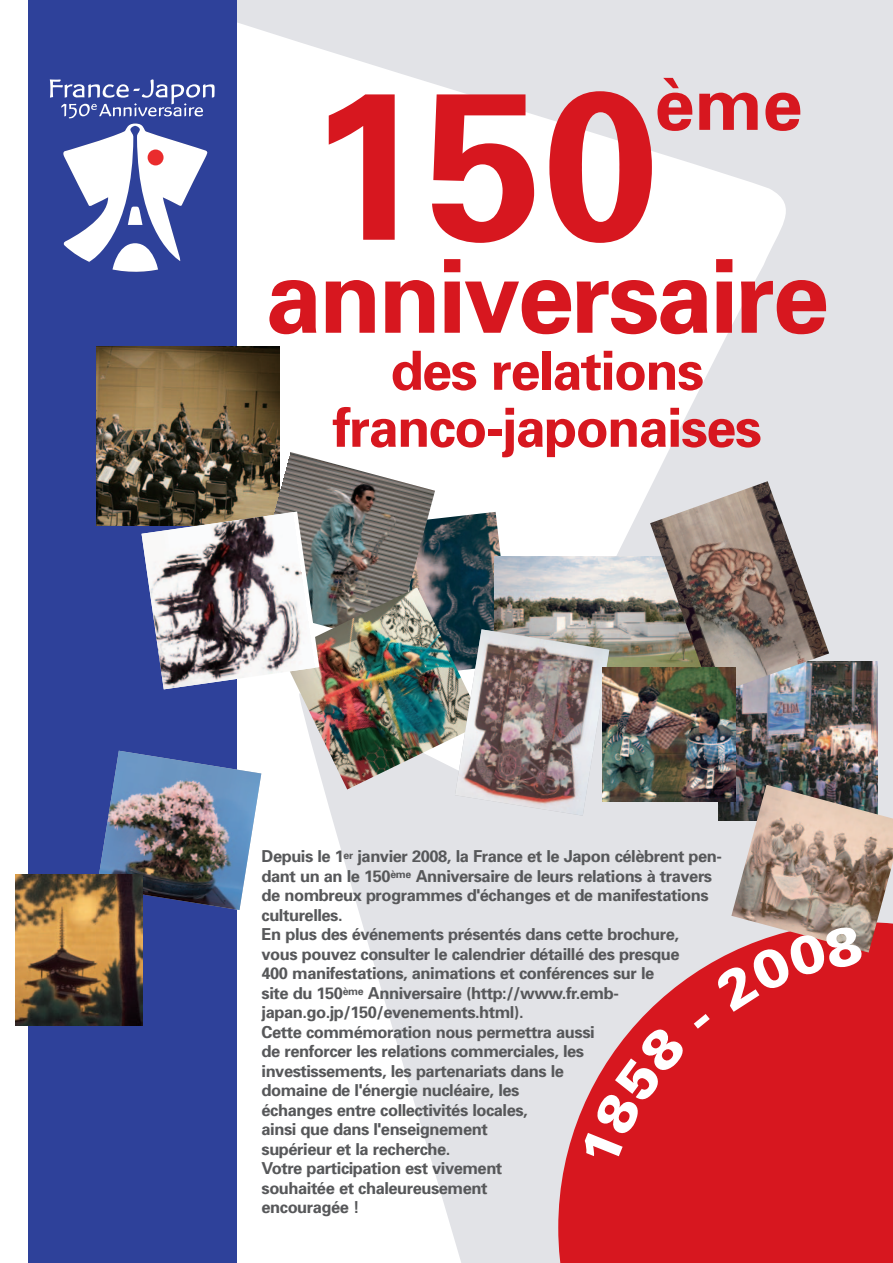
<style>
.page{position:relative;width:893px;height:1263px;background:#e2e3e7}
.page>*{position:absolute;margin:0;border:0;box-sizing:border-box;transform-origin:0 0}
.t1{font:700 210px "Univers";color:#d7171f}
.t2{font:700 102px "Univers";letter-spacing:-.03em;color:#d7171f}
.t3{font:700 72px "Univers";color:#d7171f}
.t4{font:700 54px/57px "Univers";letter-spacing:-.03em;color:#d7171f;text-align:center}
.t5{font:700 16.5px/19.5px "Univers";letter-spacing:-.03em;color:#57585a}
</style>
<div class="page">
<img style="left:0;top:0;width:786px;height:1263px">
<svg style="left:558px;top:922px;width:335px;height:341px;fill:#d7171f"></svg>
<div style="left:28px;top:0;width:208px;height:1263px;background:#2e419a"></div>
<img style="left:49px;top:79px;width:166px;height:40px">
<img style="left:50px;top:79px;width:117px;height:19px">
<img style="left:63px;top:123px;width:145px;height:149px">
<img style="left:89px;top:126px;width:92px;height:145px">
<img style="left:148px;top:150px;width:16px;height:15px;border-radius:50%">
<img style="left:97px;top:346px;width:182px;height:179px">
<img style="left:435px;top:512px;width:78px;height:117px">
<img style="left:719px;top:662px;width:159px;height:159px">
<img style="left:250px;top:452px;width:185px;height:135px">
<img style="left:731px;top:785px;width:162px;height:167px">
<img style="left:281px;top:587px;width:202px;height:202px">
<svg style="left:142px;top:511px;width:177px;height:178px"></svg>
<img style="left:142px;top:512px;width:172px;height:177px">
<img style="left:97px;top:751px;width:164px;height:159px">
<img style="left:16px;top:875px;width:126px;height:151px">
<img style="left:495px;top:556px;width:155px;height:111px">
<img style="left:650px;top:481px;width:179px;height:214px">
<img style="left:455px;top:629px;width:154px;height:187px">
<img style="left:602px;top:668px;width:133px;height:133px">
<svg style="left:581px;top:1024px;width:107px;height:141px;background:#d8333b"></svg>
<svg style="left:694px;top:925px;width:170px;height:104px;background:#d53a40"></svg>
<h3 class="t3" style="left:654px;top:78px;width:150px">ème</h3>
<h1 class="t1" style="left:309px;top:88px;width:352px">150</h1>
<h2 class="t2" style="left:265px;top:259px;width:565px">anniversaire</h2>
<h3 class="t4" style="left:333px;top:347px;width:430px">des relations franco-japonaises</h3>
<p class="t5" style="left:262px;top:848px;width:462px">Depuis le 1<sup>er</sup> janvier 2008, la France et le Japon célèbrent pen&shy;dant un an le 150<sup>ème</sup> Anniversaire de leurs relations à travers de nombreux programmes d'échanges et de manifestations culturelles.<br>En plus des événements présentés dans cette brochure,<br>vous pouvez consulter le calendrier détaillé des presque<br>400 manifestations, animations et conférences sur le<br>site du 150<sup>ème</sup> Anniversaire (http://www.fr.emb&shy;japan.go.jp/150/evenements.html).<br>Cette commémoration nous permettra aussi<br>de renforcer les relations commerciales, les<br>investissements, les partenariats dans le<br>domaine de l'énergie nucléaire, les<br>échanges entre collectivités locales,<br>ainsi que dans l'enseignement<br>supérieur et la recherche.<br>Votre participation est vivement<br>souhaitée et chaleureusement<br>encouragée !</p>
</div>
